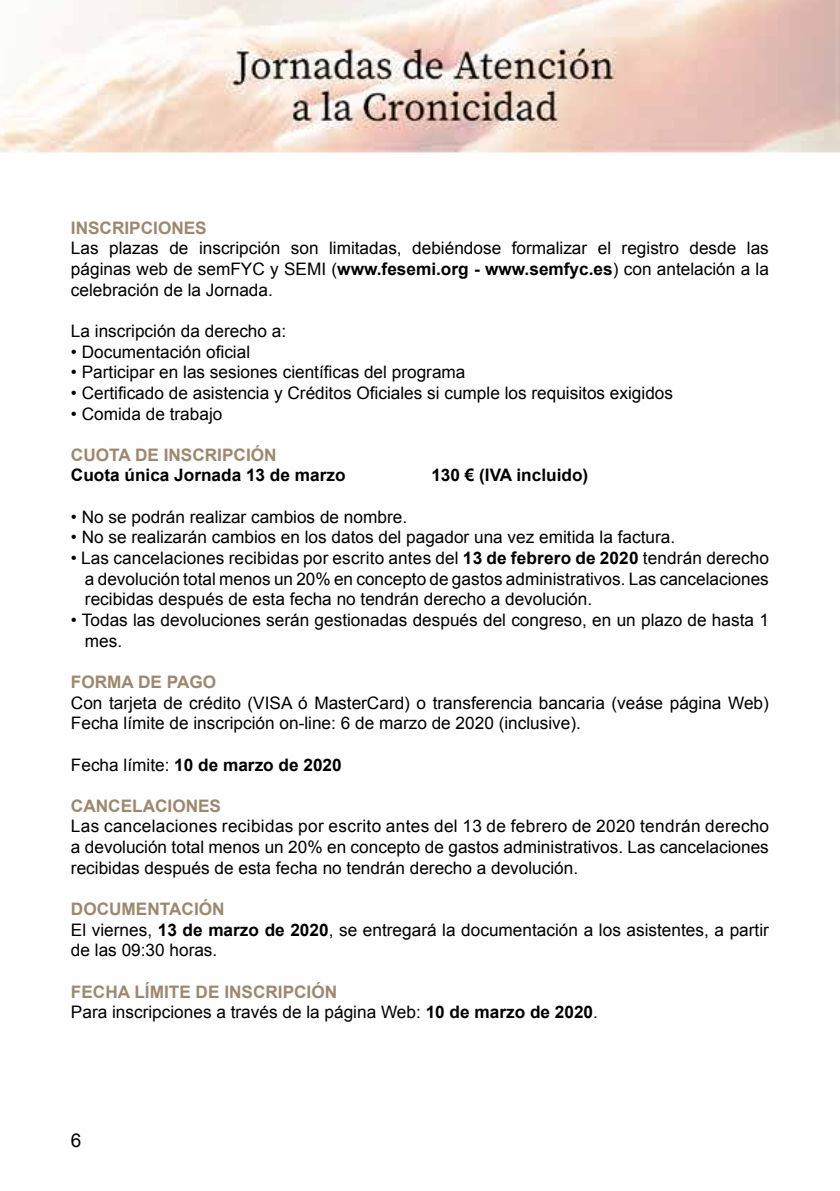
<style>
.page{position:relative;width:840px;height:1191px;background:#fff}
.page>*{position:absolute;margin:0;border:0;box-sizing:border-box;transform-origin:0 0}
.t1{font:19px "Arial";color:#000}
.t2{font:17.2px/20.6px "Arial";color:#000}
.t3{font:700 17.2px "Arial";color:#000}
.t4{font:700 17.2px "Arial";color:#9d886f}
.s1{font-weight:700}
.s2{font-weight:400}
.s3{font-weight:700;color:#9d886f}
</style>
<div class="page">
<img style="left:0;top:0;width:839px;height:153px">
<p class="t4" style="left:71px;top:216px;width:137px">INSCRIPCIONES</p>
<p class="t2" style="left:71px;top:238px;width:699px;text-align:justify">Las plazas de inscripción son limitadas, debiéndose formalizar el registro desde las páginas web de semFYC y SEMI (<span class="s1">www.fesemi.org - www.semfyc.es</span>) con antelación a la celebración de la Jornada.</p>
<p class="t2" style="left:71px;top:321px;width:217px">La inscripción da derecho a:</p>
<p class="t2" style="left:71px;top:341px;width:181px">• Documentación oficial</p>
<p class="t2" style="left:71px;top:362px;width:396px">• Participar en las sesiones científicas del programa</p>
<p class="t2" style="left:71px;top:383px;width:603px">• Certificado de asistencia y Créditos Oficiales si cumple los requisitos exigidos</p>
<p class="t2" style="left:71px;top:403px;width:153px">• Comida de trabajo</p>
<p class="t4" style="left:71px;top:443px;width:207px">CUOTA DE INSCRIPCIÓN</p>
<p class="t3" style="left:71px;top:464px;width:276px">Cuota única Jornada 13 de marzo</p>
<p class="t3" style="left:431px;top:464px;width:158px">130 € (IVA incluido)</p>
<p class="t2" style="left:71px;top:506px;width:337px">• No se podrán realizar cambios de nombre.</p>
<p class="t2" style="left:71px;top:527px;width:605px">• No se realizarán cambios en los datos del pagador una vez emitida la factura.</p>
<p class="t2" style="left:85px;top:548px;width:685px;text-align:justify;text-indent:-14px">• Las cancelaciones recibidas por escrito antes del <span class="s1">13 de febrero de 2020</span> tendrán derecho a devolución total menos un 20% en concepto de gastos administrativos. Las cancelaciones recibidas después de esta fecha no tendrán derecho a devolución.</p>
<p class="t2" style="left:85px;top:610px;width:685px;text-indent:-14px">• Todas las devoluciones serán gestionadas después del congreso, en un plazo de hasta 1 mes.</p>
<p class="t4" style="left:71px;top:670px;width:147px">FORMA DE PAGO</p>
<p class="t2" style="left:71px;top:692px;width:699px">Con tarjeta de crédito (VISA ó MasterCard) o transferencia bancaria (veáse página Web)<br>Fecha límite de inscripción on-line: 6 de marzo de 2020 (inclusive).</p>
<p class="t3" style="left:71px;top:753px;width:272px"><span class="s2">Fecha límite:</span> 10 de marzo de 2020</p>
<p class="t4" style="left:71px;top:794px;width:152px">CANCELACIONES</p>
<p class="t2" style="left:71px;top:816px;width:699px;text-align:justify">Las cancelaciones recibidas por escrito antes del 13 de febrero de 2020 tendrán derecho a devolución total menos un 20% en concepto de gastos administrativos. Las cancelaciones recibidas después de esta fecha no tendrán derecho a devolución.</p>
<p class="t2" style="left:71px;top:899px;width:699px"><span class="s3">DOCUMENTACIÓN<br></span>El viernes, <span class="s1">13 de marzo de 2020</span>, se entregará la documentación a los asistentes, a partir de las 09:30 horas.</p>
<p class="t2" style="left:71px;top:981px;width:528px"><span class="s3">FECHA LÍMITE DE INSCRIPCIÓN<br></span>Para inscripciones a través de la página Web: <span class="s1">10 de marzo de 2020</span>.</p>
<p class="t1" style="left:71px;top:1127px;width:12px">6</p>
</div>
